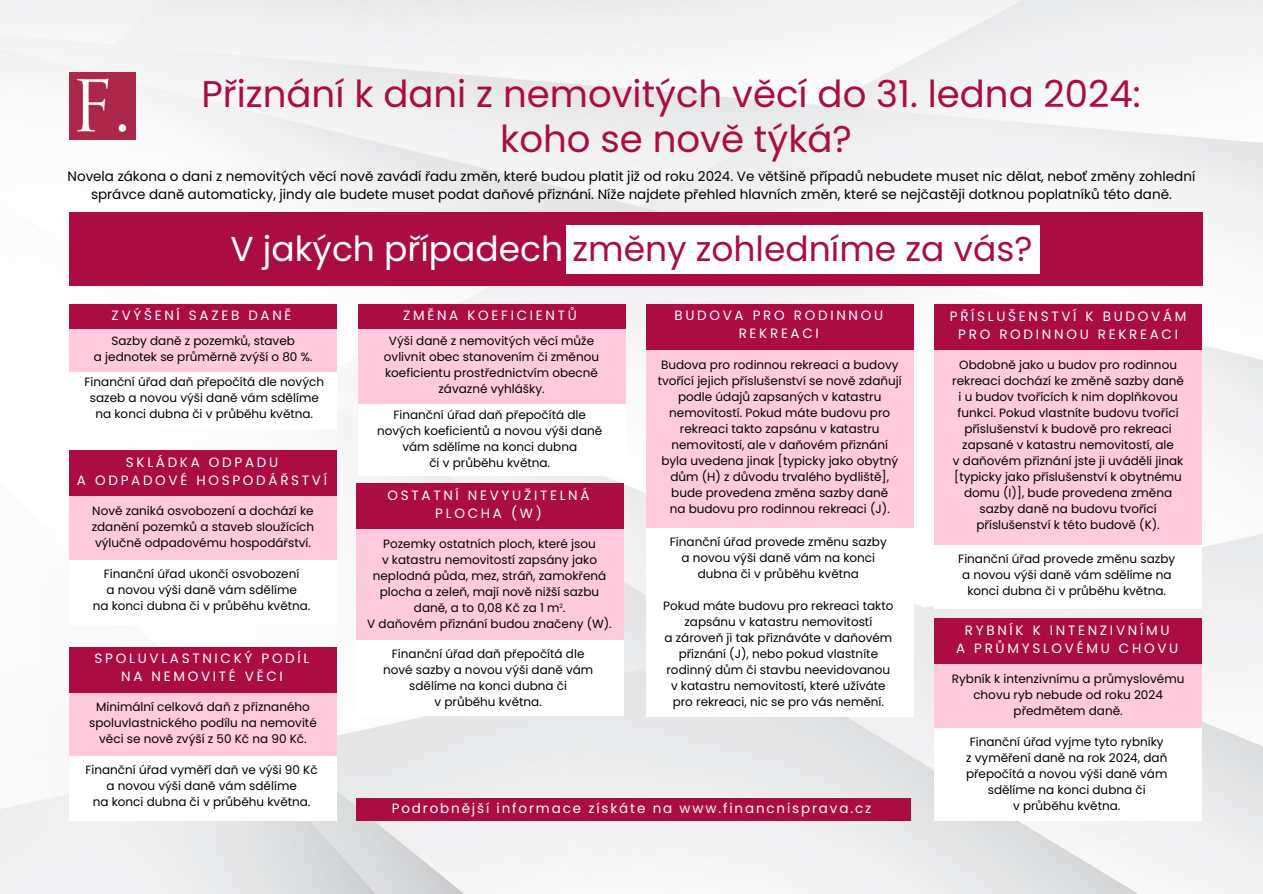
<style>
.page{position:relative;width:1263px;height:894px;background:#fff}
.page>*{position:absolute;margin:0;border:0;box-sizing:border-box;transform-origin:0 0}
.t1{font:37.05px "Poppins";color:#ab0c42}
.t2{font:34.5px "Poppins";color:#ab0c42}
.t3{font:13.5px/18px "Poppins";color:#000;text-align:center}
.t4{font:13.5px/18px "Poppins";letter-spacing:.2em;color:#fff;text-align:center}
.t5{font:13.5px "Poppins";letter-spacing:.135em;color:#fff}
.t6{font:12px/16px "Poppins";color:#000;text-align:center}
.t7{font:6px "Poppins";color:#000}
.s1{color:#fff}
</style>
<div class="page">
<img style="left:0;top:0;width:1263px;height:893px">
<div style="left:69px;top:329px;width:268px;height:42px;background:#ffcadc"></div>
<div style="left:69px;top:371px;width:268px;height:57px;background:#fff"></div>
<div style="left:69px;top:304px;width:268px;height:25px;background:#ab0c42"></div>
<img style="left:69px;top:73px;width:67px;height:66px">
<div style="left:69px;top:212px;width:1133px;height:74px;background:#ab0c42"></div>
<div style="left:566px;top:225px;width:473px;height:48px;background:#fff"></div>
<div style="left:934px;top:663px;width:268px;height:65px;background:#ffcadc"></div>
<div style="left:934px;top:728px;width:268px;height:92px;background:#fff"></div>
<div style="left:934px;top:618px;width:268px;height:45px;background:#ab0c42"></div>
<div style="left:356px;top:798px;width:555px;height:22px;background:#ab0c42"></div>
<div style="left:358px;top:329px;width:267px;height:75px;background:#ffcadc"></div>
<div style="left:358px;top:404px;width:267px;height:71px;background:#fff"></div>
<div style="left:358px;top:304px;width:267px;height:25px;background:#ab0c42"></div>
<div style="left:69px;top:496px;width:268px;height:64px;background:#ffcadc"></div>
<div style="left:69px;top:560px;width:268px;height:64px;background:#fff"></div>
<div style="left:69px;top:450px;width:268px;height:46px;background:#ab0c42"></div>
<div style="left:69px;top:692px;width:268px;height:64px;background:#ffcadc"></div>
<div style="left:69px;top:756px;width:268px;height:64px;background:#fff"></div>
<div style="left:69px;top:647px;width:268px;height:45px;background:#ab0c42"></div>
<div style="left:356px;top:528px;width:268px;height:112px;background:#ffcadc"></div>
<div style="left:356px;top:640px;width:268px;height:75px;background:#fff"></div>
<div style="left:356px;top:483px;width:268px;height:45px;background:#ab0c42"></div>
<div style="left:646px;top:349px;width:268px;height:179px;background:#ffcadc"></div>
<div style="left:646px;top:528px;width:268px;height:188px;background:#fff"></div>
<div style="left:646px;top:304px;width:268px;height:45px;background:#ab0c42"></div>
<div style="left:934px;top:349px;width:268px;height:196px;background:#ffcadc"></div>
<div style="left:934px;top:545px;width:268px;height:63px;background:#fff"></div>
<div style="left:934px;top:304px;width:268px;height:45px;background:#ab0c42"></div>
<p class="t1" style="left:201px;top:68px;width:941px">Přiznání k dani z nemovitých věcí do 31. ledna 2024:</p>
<p class="t1" style="left:500px;top:113px;width:353px">koho se nově týká?</p>
<p class="t3" style="left:68px;top:167px;width:1129px">Novela zákona o dani z nemovitých věcí nově zavádí řadu změn, které budou platit již od roku 2024. Ve většině případů nebudete muset nic dělat, neboť změny zohlední správce daně automaticky, jindy ale budete muset podat daňové přiznání. Níže najdete přehled hlavních změn, které se nejčastěji dotknou poplatníků této daně.</p>
<p class="t2" style="left:230px;top:224px;width:803px"><span class="s1">V jakých případech</span> změny zohledníme za vás?</p>
<p class="t4" style="left:112px;top:306px;width:181px">ZVÝŠENÍ SAZEB DANĚ</p>
<p class="t6" style="left:111px;top:333px;width:185px">Sazby daně z pozemků, staveb</p>
<p class="t6" style="left:94px;top:349px;width:220px">a jednotek se průměrně zvýší o 80 %.</p>
<p class="t6" style="left:85px;top:373px;width:241px">Finanční úřad daň přepočítá dle nových sazeb a novou výši daně vám sdělíme na konci dubna či v průběhu května.</p>
<p class="t4" style="left:126px;top:453px;width:154px">SKLÁDKA ODPADU</p>
<p class="t4" style="left:77px;top:471px;width:252px">A ODPADOVÉ HOSPODÁŘSTVÍ</p>
<p class="t6" style="left:92px;top:502px;width:224px;text-align:justify">Nově zaniká osvobození a dochází ke zdanění pozemků a staveb sloužících výlučně odpadovému hospodářství.</p>
<p class="t6" style="left:104px;top:565px;width:197px">Finanční úřad ukončí osvobození</p>
<p class="t6" style="left:106px;top:581px;width:192px">a novou výši daně vám sdělíme</p>
<p class="t6" style="left:93px;top:597px;width:219px">na konci dubna či v průběhu května.</p>
<p class="t4" style="left:95px;top:649px;width:216px">SPOLUVLASTNICKÝ PODÍL</p>
<p class="t4" style="left:121px;top:667px;width:163px">NA NEMOVITÉ VĚCI</p>
<p class="t6" style="left:89px;top:699px;width:229px">Minimální celková daň z přiznaného spoluvlastnického podílu na nemovité věci se nově zvýší z 50 Kč na 90 Kč.</p>
<p class="t6" style="left:85px;top:761px;width:234px">Finanční úřad vyměří daň ve výši 90 Kč a novou výši daně vám sdělíme</p>
<p class="t6" style="left:93px;top:793px;width:219px">na konci dubna či v průběhu května.</p>
<p class="t4" style="left:403px;top:306px;width:175px">ZMĚNA KOEFICIENTŮ</p>
<p class="t6" style="left:389px;top:333px;width:207px">Výši daně z nemovitých věcí může</p>
<p class="t6" style="left:384px;top:349px;width:217px">ovlivnit obec stanovením či změnou koeficientu prostřednictvím obecně závazné vyhlášky.</p>
<p class="t6" style="left:377px;top:407px;width:227px">Finanční úřad daň přepočítá dle nových koeficientů a novou výši daně vám sdělíme na konci dubna</p>
<p class="t6" style="left:429px;top:455px;width:122px">či v průběhu května.</p>
<p class="t4" style="left:388px;top:485px;width:204px">OSTATNÍ NEVYUŽITELNÁ<br>PLOCHA (W)</p>
<p class="t6" style="left:383px;top:535px;width:214px">Pozemky ostatních ploch, které jsou</p>
<p class="t6" style="left:373px;top:551px;width:235px">v katastru nemovitostí zapsány jako neplodná půda, mez, stráň, zamokřená plocha a zeleň, mají nově nižší sazbu daně, a to 0,08 Kč za 1 m .</p>
<p class="t6" style="left:367px;top:615px;width:246px">V daňovém přiznání budou značeny (W).</p>
<p class="t6" style="left:392px;top:645px;width:194px">Finanční úřad daň přepočítá dle</p>
<p class="t6" style="left:383px;top:661px;width:212px">nové sazby a novou výši daně vám sdělíme na konci dubna či</p>
<p class="t6" style="left:434px;top:693px;width:109px">v průběhu května.</p>
<p class="t7" style="left:560px;top:601px;width:5px">2</p>
<p class="t4" style="left:674px;top:306px;width:210px">BUDOVA PRO RODINNOU<br>REKREACI</p>
<p class="t6" style="left:658px;top:356px;width:246px">Budova pro rodinnou rekreaci a budovy tvořící jejich příslušenství se nově zdaňují podle údajů zapsaných v katastru nemovitostí. Pokud máte budovu pro rekreaci takto zapsánu v katastru nemovitostí, ale v daňovém přiznání</p>
<p class="t6" style="left:661px;top:452px;width:238px">byla uvedena jinak [typicky jako obytný dům (H) z důvodu trvalého bydliště],</p>
<p class="t6" style="left:671px;top:484px;width:219px">bude provedena změna sazby daně</p>
<p class="t6" style="left:670px;top:500px;width:222px">na budovu pro rodinnou rekreaci (J).</p>
<p class="t6" style="left:670px;top:533px;width:218px">Finanční úřad provede změnu sazby</p>
<p class="t6" style="left:682px;top:549px;width:195px">a novou výši daně vám na konci</p>
<p class="t6" style="left:698px;top:565px;width:163px">dubna či v průběhu května</p>
<p class="t6" style="left:663px;top:597px;width:232px">Pokud máte budovu pro rekreaci takto zapsánu v katastru nemovitostí</p>
<p class="t6" style="left:664px;top:629px;width:229px">a zároveň ji tak přiznáváte v daňovém přiznání (J), nebo pokud vlastníte rodinný dům či stavbu neevidovanou</p>
<p class="t6" style="left:671px;top:677px;width:216px">v katastru nemovitostí, které užíváte</p>
<p class="t6" style="left:673px;top:693px;width:213px">pro rekreaci, nic se pro vás nemění.</p>
<p class="t5" style="left:392px;top:798px;width:481px">Podrobnější informace získáte na www.financnisprava.cz</p>
<p class="t4" style="left:950px;top:307px;width:238px">PŘÍSLUŠENSTVÍ K BUDOVÁM<br>PRO RODINNOU REKREACI</p>
<p class="t6" style="left:952px;top:356px;width:233px">Obdobně jako u budov pro rodinnou rekreaci dochází ke změně sazby daně</p>
<p class="t6" style="left:958px;top:388px;width:222px">i u budov tvořících k nim doplňkovou funkci. Pokud vlastníte budovu tvořící příslušenství k budově pro rekreaci zapsané v katastru nemovitostí, ale</p>
<p class="t6" style="left:953px;top:452px;width:232px">v daňovém přiznání jste ji uváděli jinak [typicky jako příslušenství k obytnému domu (I)], bude provedena změna</p>
<p class="t6" style="left:976px;top:500px;width:185px;text-align:left">sazby daně na budovu tvořící příslušenství k této budově (K).</p>
<p class="t6" style="left:958px;top:550px;width:218px">Finanční úřad provede změnu sazby</p>
<p class="t6" style="left:962px;top:566px;width:211px">a novou výši daně vám sdělíme na konci dubna či v průběhu května.</p>
<p class="t4" style="left:965px;top:621px;width:206px">RYBNÍK K INTENZIVNÍMU</p>
<p class="t4" style="left:956px;top:639px;width:224px">A PRŮMYSLOVÉMU CHOVU</p>
<p class="t6" style="left:952px;top:670px;width:234px">Rybník k intenzivnímu a průmyslovému chovu ryb nebude od roku 2024 předmětem daně.</p>
<p class="t6" style="left:970px;top:733px;width:195px">Finanční úřad vyjme tyto rybníky</p>
<p class="t6" style="left:966px;top:749px;width:203px">z vyměření daně na rok 2024, daň přepočítá a novou výši daně vám sdělíme na konci dubna či</p>
<p class="t6" style="left:1013px;top:797px;width:109px">v průběhu května.</p>
</div>
